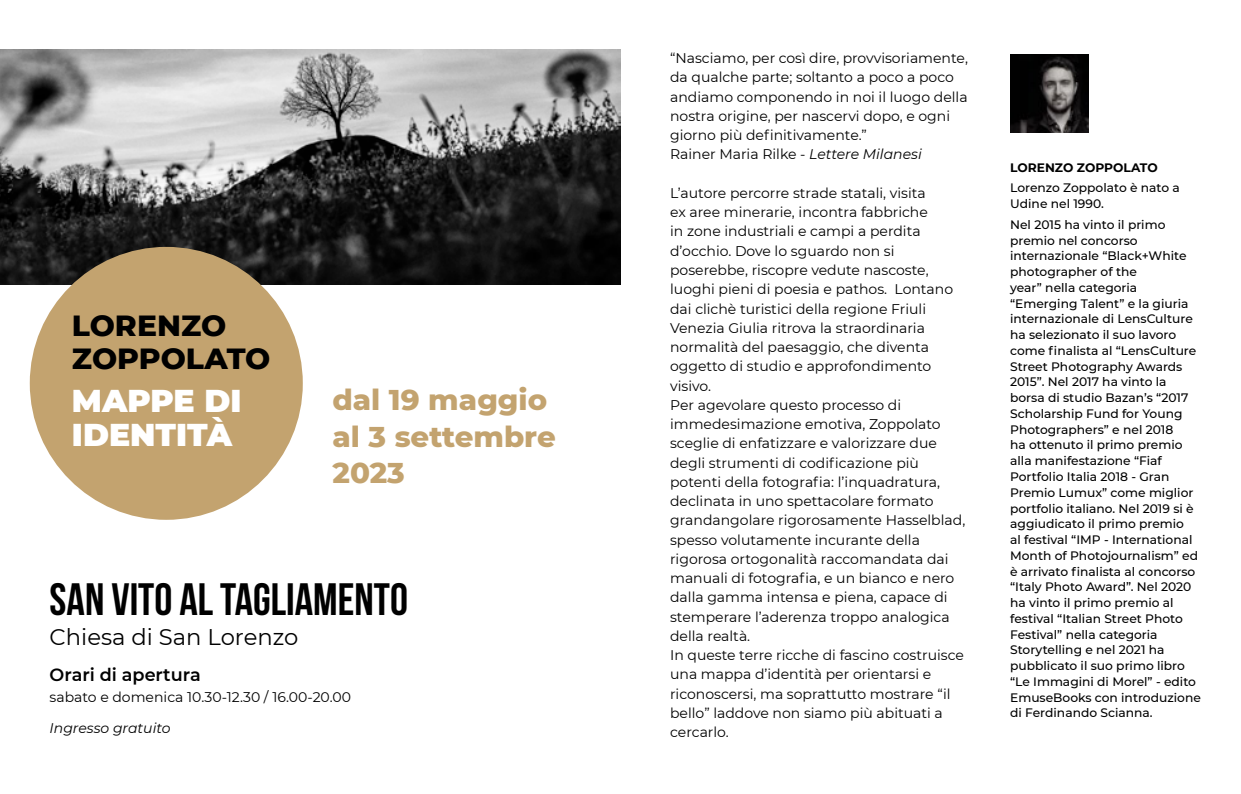
<style>
.page{position:relative;width:1241px;height:794px;background:#fff}
.page>*{position:absolute;margin:0;border:0;box-sizing:border-box;transform-origin:0 0}
.t1{font:700 45.32px "Bebas Neue";color:#000}
.t2{font:900 31.5px/33.2px "Montserrat";color:#fff}
.t3{font:800 29.75px/33.2px "Montserrat";color:#000}
.t4{font:800 29.22px/36.4px "Montserrat";color:#c3a36f}
.t5{font:22.57px "Montserrat";color:#000}
.t6{font:600 17.68px "Montserrat";color:#000}
.t7{font:14px/19.2px "Montserrat";color:#000}
.t8{font:italic 14px "Montserrat";color:#000}
.t9{font:500 12.25px/15.8px "Montserrat";color:#000}
.t10{font:700 12.25px "Montserrat";color:#000}
.s1{font-style:italic}
</style>
<div class="page">
<img style="left:0;top:50px;width:620px;height:234px">
<img style="left:1010px;top:55px;width:78px;height:78px">
<div style="left:30px;top:247px;width:273px;height:273px;background:#c3a36f;border-radius:50%"></div>
<h3 class="t3" style="left:72px;top:307px;width:200px">LORENZO<br>ZOPPOLATO</h3>
<h2 class="t2" style="left:72px;top:382px;width:171px">MAPPE DI<br>IDENTITÀ</h2>
<h3 class="t4" style="left:332px;top:380px;width:225px">dal 19 maggio al 3 settembre<br>2023</h3>
<h1 class="t1" style="left:50px;top:574px;width:360px">SAN VITO AL TAGLIAMENTO</h1>
<h3 class="t5" style="left:50px;top:621px;width:250px">Chiesa di San Lorenzo</h3>
<p class="t6" style="left:50px;top:662px;width:153px">Orari di apertura</p>
<p class="t7" style="left:50px;top:687px;width:303px">sabato e domenica 10.30-12.30 / 16.00-20.00</p>
<p class="t8" style="left:50px;top:719px;width:122px">Ingresso gratuito</p>
<p class="t7" style="left:670px;top:48px;width:299px">“Nasciamo, per così dire, provvisoriamente, da qualche parte; soltanto a poco a poco andiamo componendo in noi il luogo della nostra origine, per nascervi dopo, e ogni giorno più definitivamente.”<br>Rainer Maria Rilke - <span class="s1">Lettere Milanesi</span></p>
<p class="t7" style="left:670px;top:183px;width:296px">L’autore percorre strade statali, visita<br>ex aree minerarie, incontra fabbriche<br>in zone industriali e campi a perdita d’occhio. Dove lo sguardo non si poserebbe, riscopre vedute nascoste, luoghi pieni di poesia e pathos. Lontano dai clichè turistici della regione Friuli Venezia Giulia ritrova la straordinaria normalità del paesaggio, che diventa oggetto di studio e approfondimento visivo.<br>Per agevolare questo processo di immedesimazione emotiva, Zoppolato sceglie di enfatizzare e valorizzare due degli strumenti di codificazione più potenti della fotografia: l’inquadratura, declinata in uno spettacolare formato grandangolare rigorosamente Hasselblad, spesso volutamente incurante della rigorosa ortogonalità raccomandata dai manuali di fotografia, e un bianco e nero dalla gamma intensa e piena, capace di stemperare l’aderenza troppo analogica della realtà.<br>In queste terre ricche di fascino costruisce una mappa d’identità per orientarsi e riconoscersi, ma soprattutto mostrare “il bello” laddove non siamo più abituati a cercarlo.</p>
<p class="t10" style="left:1009px;top:158px;width:149px">LORENZO ZOPPOLATO</p>
<p class="t9" style="left:1009px;top:180px;width:171px">Lorenzo Zoppolato è nato a<br>Udine nel 1990.</p>
<p class="t9" style="left:1009px;top:216px;width:192px">Nel 2015 ha vinto il primo premio nel concorso internazionale “Black+White photographer of the<br>year” nella categoria “Emerging Talent” e la giuria internazionale di LensCulture ha selezionato il suo lavoro come finalista al “LensCulture<br>Street Photography Awards<br>2015”. Nel 2017 ha vinto la borsa di studio Bazan’s “2017<br>Scholarship Fund for Young<br>Photographers” e nel 2018<br>ha ottenuto il primo premio alla manifestazione “Fiaf<br>Portfolio Italia 2018 - Gran<br>Premio Lumux” come miglior portfolio italiano. Nel 2019 si è aggiudicato il primo premio<br>al festival “IMP - International<br>Month of Photojournalism” ed è arrivato finalista al concorso “Italy Photo Award”. Nel 2020 ha vinto il primo premio al festival “Italian Street Photo<br>Festival” nella categoria<br>Storytelling e nel 2021 ha pubblicato il suo primo libro “Le Immagini di Morel” - edito<br>EmuseBooks con introduzione di Ferdinando Scianna.</p>
</div>
